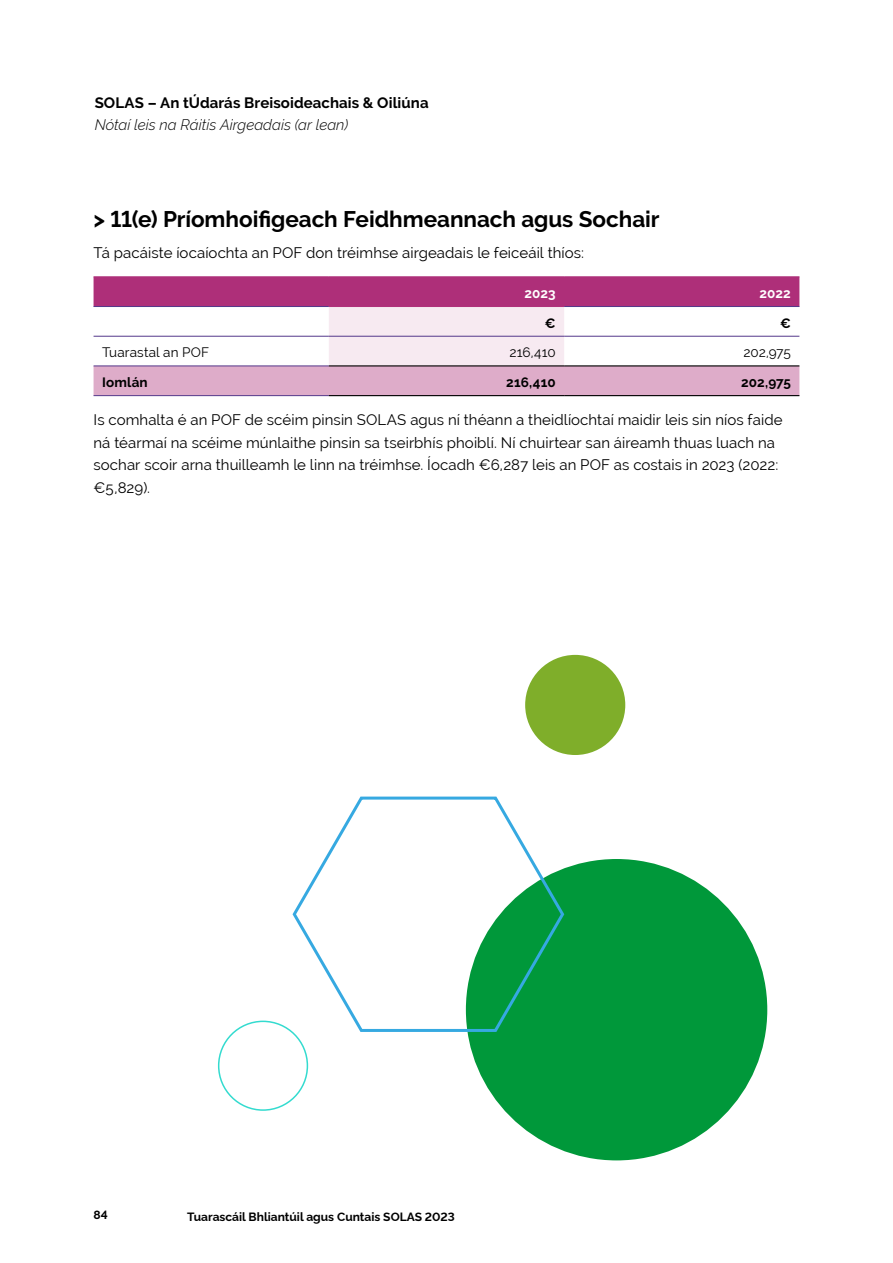
<style>
.page{position:relative;width:893px;height:1263px;background:#fff}
.page>*{position:absolute;margin:0;border:0;box-sizing:border-box;transform-origin:0 0}
.t1{font:700 22.5px "Raleway";color:#000}
.Body{font:15px/22.5px "Raleway";letter-spacing:.005em;color:#000}
.t2{font:700 15px "Raleway";letter-spacing:.005em;color:#000}
.t3{font:italic 300 15px "Rawline";color:#000}
.Body__financial_tables{font:13.5px "Raleway";letter-spacing:.005em;color:#000}
.Body__financial_tables-2{font:700 13.5px "Raleway";letter-spacing:.01em;color:#000}
.Body__financial_tables-3{font:700 13.5px "Raleway";letter-spacing:.005em;color:#fff}
.t4{font:700 12px "Rawline";color:#000}
.s1{font-family:"Rawline"}
</style>
<div class="page">
<svg style="left:94px;top:278px;width:705px;height:117px"></svg>
<hr style="left:94px;top:306px;width:235px;height:1px;background:#54388a">
<hr style="left:564px;top:306px;width:235px;height:1px;background:#54388a">
<hr style="left:94px;top:336px;width:235px;height:1px;background:#54388a">
<hr style="left:329px;top:336px;width:235px;height:1px;background:#54388a">
<hr style="left:564px;top:336px;width:235px;height:1px;background:#54388a">
<hr style="left:94px;top:366px;width:235px;height:1px;background:#54388a">
<hr style="left:94px;top:395px;width:235px;height:1px;background:#54388a">
<hr style="left:329px;top:365px;width:235px;height:1px;background:#000">
<hr style="left:564px;top:365px;width:235px;height:1px;background:#000">
<hr style="left:329px;top:395px;width:235px;height:1px;background:#000">
<hr style="left:564px;top:395px;width:235px;height:1px;background:#000">
<hr style="left:94px;top:277px;width:235px;height:1px;background:#ae2f79">
<hr style="left:329px;top:277px;width:235px;height:1px;background:#ae2f79">
<hr style="left:564px;top:277px;width:235px;height:1px;background:#ae2f79">
<hr style="left:329px;top:306px;width:235px;height:1px;background:#ae2f79">
<div style="left:466px;top:859px;width:301px;height:301px;background:#00983a;border-radius:50%"></div>
<div style="left:525px;top:655px;width:100px;height:100px;background:#7fae2a;border-radius:50%"></div>
<svg style="left:291px;top:796px;width:275px;height:237px"></svg>
<div style="left:218px;top:1020px;width:90px;height:91px;border:2px solid #33dbcf;border-radius:50%"></div>
<p class="t2" style="left:95px;top:94px;width:335px">SOLAS – An tÚdarás Breisoideachais &amp; Oiliúna</p>
<p class="t3" style="left:95px;top:113px;width:255px">Nótaí leis na Ráitis Airgeadais (ar lean)</p>
<p class="t1" style="left:94px;top:206px;width:568px"><span class="s1">&gt;</span> 11(e) Príomhoifigeach Feidhmeannach agus Sochair</p>
<p class="Body" style="left:94px;top:241px;width:492px">Tá pacáiste íocaíochta an POF don tréimhse airgeadais le feiceáil thíos:</p>
<p class="Body__financial_tables-3" style="left:525px;top:286px;width:33px">2023</p>
<p class="Body__financial_tables-3" style="left:760px;top:286px;width:33px">2022</p>
<p class="Body__financial_tables-2" style="left:545px;top:315px;width:12px">€</p>
<p class="Body__financial_tables-2" style="left:780px;top:315px;width:12px">€</p>
<p class="Body__financial_tables" style="left:102px;top:345px;width:108px">Tuarastal an POF</p>
<p class="Body__financial_tables" style="left:509px;top:345px;width:48px">216,410</p>
<p class="Body__financial_tables" style="left:743px;top:345px;width:49px">202,975</p>
<p class="Body__financial_tables-2" style="left:102px;top:375px;width:47px">Iomlán</p>
<p class="Body__financial_tables-2" style="left:506px;top:375px;width:51px">216,410</p>
<p class="Body__financial_tables-2" style="left:741px;top:375px;width:51px">202,975</p>
<p class="Body" style="left:94px;top:409px;width:690px">Is comhalta é an POF de scéim pinsin SOLAS agus ní théann a theidlíochtaí maidir leis sin níos faide ná téarmaí na scéime múnlaithe pinsin sa tseirbhís phoiblí. Ní chuirtear san áireamh thuas luach na sochar scoir arna thuilleamh le linn na tréimhse. Íocadh €6,287 leis an POF as costais in 2023 (2022: €5,829).</p>
<p class="t4" style="left:94px;top:1206px;width:16px">84</p>
<p class="t4" style="left:187px;top:1207px;width:269px">Tuarascáil Bhliantúil agus Cuntais SOLAS 2023</p>
</div>
